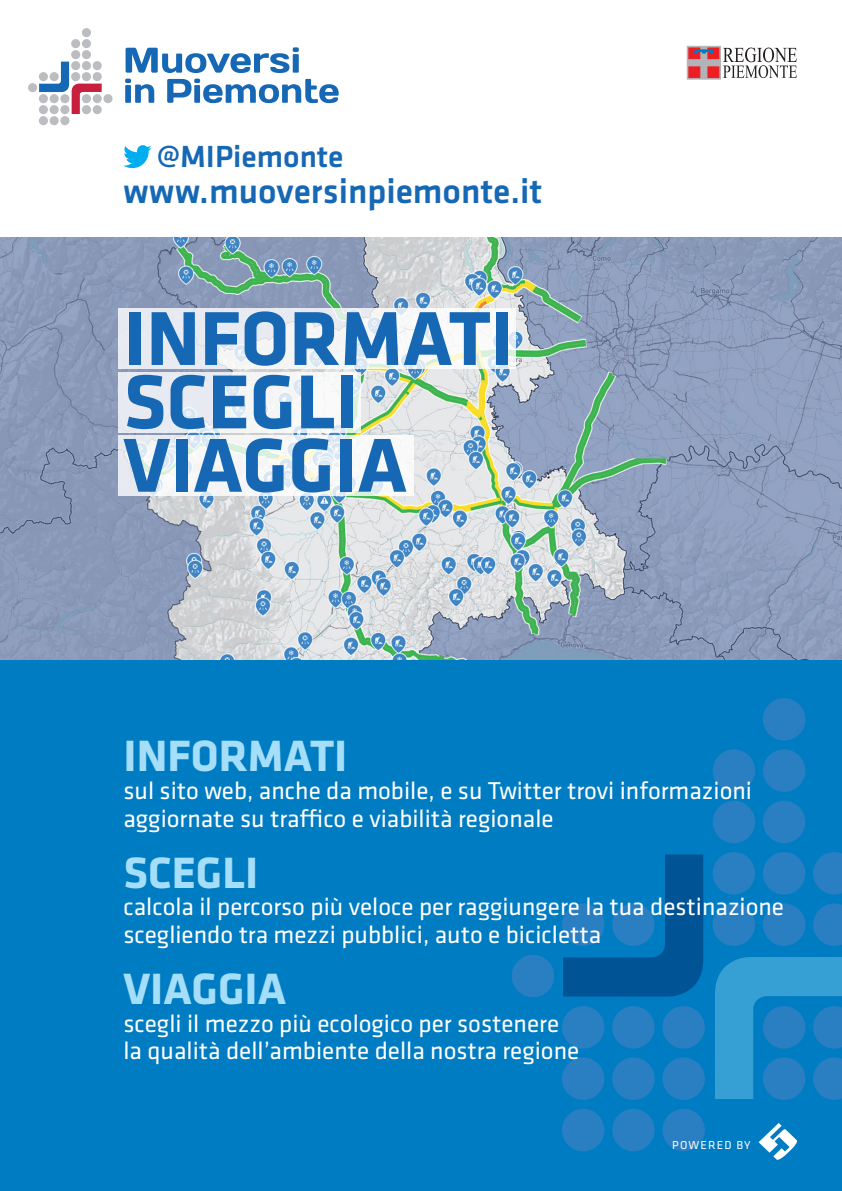
<style>
.page{position:relative;width:842px;height:1191px;background:#fff}
.page>*{position:absolute;margin:0;border:0;box-sizing:border-box;transform-origin:0 0}
.t1{font:700 79.2px/63.4px "Klavika";color:#1768b4}
.t2{font:700 45.4px "Klavika";color:#a4def8}
.t3{font:500 35.6px "Klavika";color:#1768b4}
.t4{font:500 31.7px "Klavika";color:#1768b4}
.t5{font:25.2px/27.8px "Klavika";color:#fff}
.t6{font:11.9px "Klavika";letter-spacing:.1em;color:#fff}
</style>
<div class="page">
<img style="left:0;top:237px;width:842px;height:423px">
<svg style="left:125px;top:79px;width:214px;height:24px"></svg>
<svg style="left:126px;top:47px;width:173px;height:26px"></svg>
<div style="left:103px;top:94px;width:10px;height:9px;background:#bcbdc0;border-radius:50%"></div>
<div style="left:82px;top:28px;width:9px;height:9px;background:#bcbdc0;border-radius:50%"></div>
<div style="left:82px;top:39px;width:9px;height:9px;background:#bcbdc0;border-radius:50%"></div>
<div style="left:82px;top:50px;width:9px;height:9px;background:#bcbdc0;border-radius:50%"></div>
<div style="left:71px;top:39px;width:9px;height:9px;background:#bcbdc0;border-radius:50%"></div>
<div style="left:71px;top:50px;width:9px;height:9px;background:#bcbdc0;border-radius:50%"></div>
<div style="left:28px;top:83px;width:9px;height:9px;background:#bcbdc0;border-radius:50%"></div>
<div style="left:60px;top:116px;width:9px;height:9px;background:#bcbdc0;border-radius:50%"></div>
<div style="left:50px;top:116px;width:9px;height:9px;background:#bcbdc0;border-radius:50%"></div>
<div style="left:39px;top:116px;width:9px;height:9px;background:#bcbdc0;border-radius:50%"></div>
<svg style="left:39px;top:62px;width:63px;height:52px"></svg>
<svg style="left:123px;top:145px;width:29px;height:23px"></svg>
<svg style="left:118px;top:308px;width:397px;height:61px"></svg>
<svg style="left:118px;top:372px;width:242px;height:60px"></svg>
<svg style="left:118px;top:435px;width:296px;height:61px;fill:#f5f6f6"></svg>
<svg style="left:723px;top:48px;width:74px;height:30px"></svg>
<svg style="left:687px;top:46px;width:34px;height:33px"></svg>
<div style="left:708px;top:67px;width:11px;height:11px;background:#ee1d23"></div>
<div style="left:689px;top:67px;width:11px;height:11px;background:#ee1d23"></div>
<div style="left:689px;top:48px;width:11px;height:11px;background:#ee1d23"></div>
<div style="left:708px;top:48px;width:11px;height:11px;background:#ee1d23"></div>
<svg style="left:694px;top:49px;width:20px;height:4px"></svg>
<div style="left:0;top:660px;width:842px;height:531px;background:#007cc2"></div>
<div style="left:763px;top:698px;width:42px;height:42px;background:#2a7fc3;border-radius:50%"></div>
<div style="left:763px;top:749px;width:42px;height:43px;background:#2a7fc3;border-radius:50%"></div>
<div style="left:763px;top:800px;width:42px;height:43px;background:#2a7fc3;border-radius:50%"></div>
<div style="left:763px;top:852px;width:42px;height:42px;background:#2a7fc3;border-radius:50%"></div>
<div style="left:713px;top:852px;width:42px;height:42px;background:#2a7fc3;border-radius:50%"></div>
<div style="left:763px;top:903px;width:42px;height:43px;background:#2a7fc3;border-radius:50%"></div>
<div style="left:713px;top:903px;width:42px;height:43px;background:#2a7fc3;border-radius:50%"></div>
<div style="left:713px;top:749px;width:42px;height:43px;background:#2a7fc3;border-radius:50%"></div>
<div style="left:713px;top:800px;width:42px;height:43px;background:#2a7fc3;border-radius:50%"></div>
<div style="left:512px;top:954px;width:42px;height:43px;background:#2a7fc3;border-radius:50%"></div>
<div style="left:662px;top:1108px;width:43px;height:43px;background:#2a7fc3;border-radius:50%"></div>
<div style="left:612px;top:1006px;width:43px;height:42px;background:#2a7fc3;border-radius:50%"></div>
<div style="left:662px;top:1006px;width:43px;height:42px;background:#2a7fc3;border-radius:50%"></div>
<div style="left:612px;top:1057px;width:43px;height:43px;background:#2a7fc3;border-radius:50%"></div>
<div style="left:662px;top:1057px;width:43px;height:43px;background:#2a7fc3;border-radius:50%"></div>
<div style="left:612px;top:1108px;width:43px;height:43px;background:#2a7fc3;border-radius:50%"></div>
<div style="left:562px;top:1006px;width:42px;height:42px;background:#2a7fc3;border-radius:50%"></div>
<div style="left:562px;top:1057px;width:42px;height:43px;background:#2a7fc3;border-radius:50%"></div>
<div style="left:562px;top:1108px;width:42px;height:43px;background:#2a7fc3;border-radius:50%"></div>
<svg style="left:813px;top:852px;width:29px;height:42px"></svg>
<svg style="left:813px;top:903px;width:29px;height:43px"></svg>
<svg style="left:563px;top:854px;width:140px;height:142px"></svg>
<svg style="left:715px;top:957px;width:127px;height:143px"></svg>
<svg style="left:759px;top:1123px;width:38px;height:36px"></svg>
<p class="t4" style="left:157px;top:135px;width:188px">@MIPiemonte</p>
<h3 class="t3" style="left:123px;top:167px;width:420px">www.muoversinpiemonte.it</h3>
<h1 class="t1" style="left:123px;top:303px;width:392px">INFORMATI<br>SCEGLI<br>VIAGGIA</h1>
<h2 class="t2" style="left:123px;top:723px;width:225px">INFORMATI</h2>
<p class="t5" style="left:123px;top:776px;width:630px">sul sito web, anche da mobile, e su Twitter trovi informazioni aggiornate su traffico e viabilità regionale</p>
<h2 class="t2" style="left:123px;top:839px;width:136px">SCEGLI</h2>
<p class="t5" style="left:123px;top:892px;width:662px">calcola il percorso più veloce per raggiungere la tua destinazione scegliendo tra mezzi pubblici, auto e bicicletta</p>
<h2 class="t2" style="left:123px;top:955px;width:164px">VIAGGIA</h2>
<p class="t5" style="left:123px;top:1008px;width:457px">scegli il mezzo più ecologico per sostenere la qualità dell’ambiente della nostra regione</p>
<p class="t6" style="left:672px;top:1137px;width:80px">POWERED BY</p>
</div>
